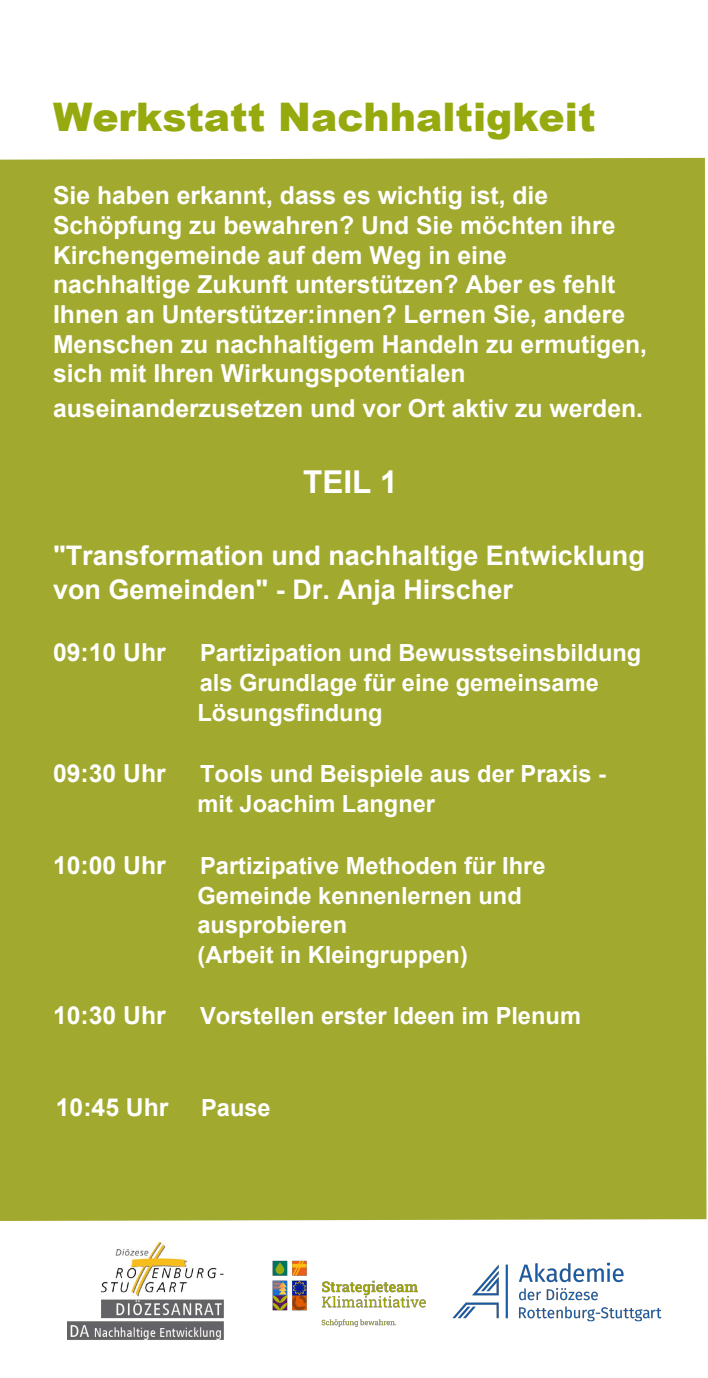
<style>
.page{position:relative;width:708px;height:1378px;background:#fff}
.page>*{position:absolute;margin:0;border:0;box-sizing:border-box;transform-origin:0 0}
.t1{font:900 39.38px "Arial";color:#96aa0f}
.t2{font:700 31.5px "Arial";color:#fff}
.t3{font:700 27px/33.3px "Arial";color:#fff}
.t4{font:700 24.75px/29.7px "Arial";color:#fff}
.t5{font:700 24.75px "Arial";color:#fff}
.t6{font:700 23.62px/29.7px "Arial";color:#fff}
.s1{font-style:inherit}
</style>
<div class="page">
<div style="left:0;top:158px;width:706px;height:1063px;background:#a2a92f"></div>
<div style="left:0;top:507px;width:163px;height:296px;background:#a2a92f"></div>
<img style="left:272px;top:1260px;width:154px;height:67px">
<img style="left:67px;top:1242px;width:157px;height:98px">
<img style="left:452px;top:1263px;width:210px;height:58px">
<h1 class="t1" style="left:53px;top:88px;width:544px">Werkstatt Nachhaltigkeit</h1>
<p class="t4" style="left:53px;top:181px;width:596px">Sie haben erkannt, dass es wichtig ist, die Schöpfung zu bewahren? Und Sie möchten ihre Kirchengemeinde auf dem Weg in eine nachhaltige Zukunft unterstützen? Aber es fehlt Ihnen an Unterstützer:innen? <span class="s1">Lernen Sie, andere Menschen zu nachhaltigem Handeln zu ermutigen, sich mit Ihren Wirkungspotentialen</span></p>
<p class="t5" style="left:53px;top:391px;width:592px">auseinanderzusetzen und vor Ort aktiv zu werden.</p>
<p class="t2" style="left:303px;top:459px;width:96px">TEIL 1</p>
<p class="t3" style="left:53px;top:539px;width:593px">"Transformation und nachhaltige Entwicklung von Gemeinden" - Dr. Anja Hirscher</p>
<p class="t4" style="left:53px;top:637px;width:114px">09:10 Uhr</p>
<p class="t6" style="left:198px;top:638px;width:445px">Partizipation und Bewusstseinsbildung als Grundlage für eine gemeinsame<br>Lösungsfindung</p>
<p class="t4" style="left:53px;top:758px;width:114px">09:30 Uhr</p>
<p class="t6" style="left:198px;top:758px;width:410px;line-height:30.6px">Tools und Beispiele aus der Praxis - mit Joachim Langner</p>
<p class="t4" style="left:53px;top:850px;width:114px">10:00 Uhr</p>
<p class="t6" style="left:198px;top:850px;width:349px">Partizipative Methoden für Ihre<br>Gemeinde kennenlernen und ausprobieren<br>(Arbeit in Kleingruppen)</p>
<p class="t4" style="left:53px;top:1000px;width:114px">10:30 Uhr</p>
<p class="t6" style="left:200px;top:1001px;width:382px">Vorstellen erster Ideen im Plenum</p>
<p class="t4" style="left:56px;top:1092px;width:114px">10:45 Uhr</p>
<p class="t6" style="left:201px;top:1093px;width:71px">Pause</p>
</div>
